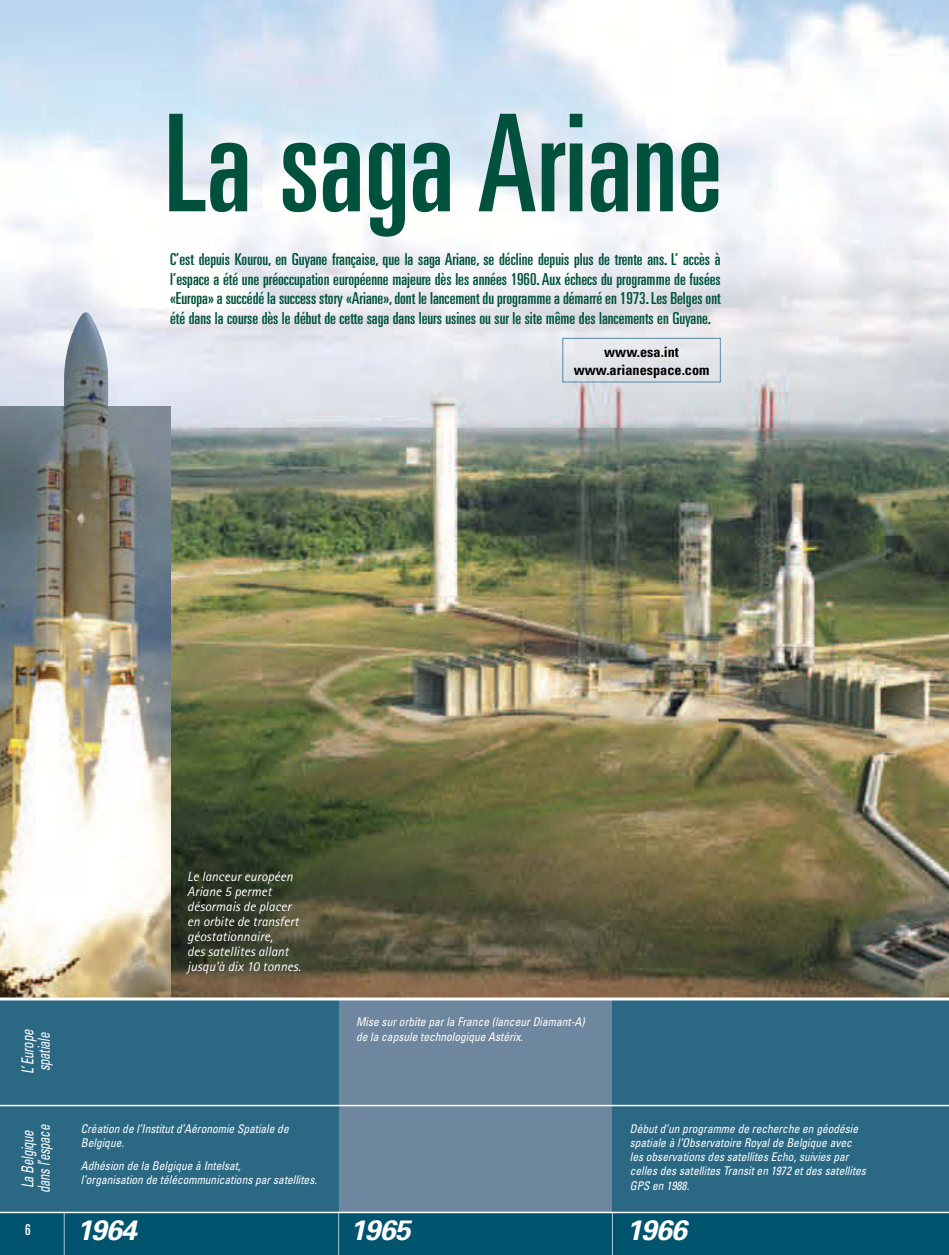
<style>
.page{position:relative;width:949px;height:1255px;background:#fff}
.page>*{position:absolute;margin:0;border:0;box-sizing:border-box;transform-origin:0 0}
.t1{font:ultra-condensed 135px "Univers";color:#00523d}
.t2{font:italic 700 28.05px "Univers";letter-spacing:-.025em;color:#fff}
.t3{font:ultra-condensed 16.5px/19.5px "Univers";color:#00523d;text-align:justify;scale:1.05 1}
.t4{font:italic condensed 16.5px/16.5px "Univers";letter-spacing:-.03em;color:#fff;text-align:center;scale:.78 1}
.t5{font:ultra-condensed 15px "Univers";color:#fff}
.t6{font:700 condensed 14.25px/18px "Univers";color:#000;text-align:center}
.t7{font:italic 13.5px/15px "Rotis Sans Serif";color:#fff}
.t8{font:italic condensed 12px/14.2px "Univers";color:#fff;scale:.95 1}
</style>
<div class="page">
<div style="left:0;top:1212px;width:948px;height:42px;background:#00546e"></div>
<img style="left:0;top:0;width:948px;height:997px">
<div style="left:0;top:999px;width:339px;height:213px;background:#2b6884"></div>
<div style="left:339px;top:999px;width:273px;height:213px;background:#6e879f"></div>
<div style="left:612px;top:999px;width:336px;height:213px;background:#2b6884"></div>
<img style="left:0;top:406px;width:170px;height:591px">
<div style="left:562px;top:338px;width:158px;height:44px;border:1px solid #5887ab"></div>
<hr style="left:0;top:997px;width:948px;height:3px;background:#fff">
<hr style="left:0;top:1104px;width:948px;height:2px;background:#fff">
<img style="left:42px;top:312px;width:85px;height:142px">
<hr style="left:64px;top:1212px;width:1px;height:42px;background:#afcde1">
<hr style="left:338px;top:1212px;width:1px;height:42px;background:#afcde1">
<hr style="left:612px;top:1212px;width:1px;height:42px;background:#afcde1">
<hr style="left:0;top:1211px;width:948px;height:2px;background:#fff">
<h1 class="t1" style="left:164px;top:86px;width:559px">La saga Ariane</h1>
<p class="t3" style="left:170px;top:249px;width:525px">C’est depuis Kourou, en Guyane française, que la saga Ariane, se décline depuis plus de trente ans. L’ accès à l’espace a été une préoccupation européenne majeure dès les années 1960. Aux échecs du programme de fusées «Europa» a succédé la success story «Ariane», dont le lancement du programme a démarré en 1973. Les Belges ont été dans la course dès le début de cette saga dans leurs usines ou sur le site même des lancements en Guyane.</p>
<p class="t6" style="left:573px;top:343px;width:137px">www.esa.int www.arianespace.com</p>
<h3 class="t4" style="left:19px;top:1074px;width:59px;text-align:left;rotate:-90deg">L’ Europe spatiale</h3>
<h3 class="t4" style="left:19px;top:1192px;width:89px;rotate:-90deg">La Belgique dans l’espace</h3>
<p class="t7" style="left:187px;top:868px;width:115px">Le lanceur européen<br>Ariane 5 permet désormais de placer en orbite de transfert géostationnaire,<br>des satellites allant jusqu’à dix 10 tonnes.</p>
<p class="t8" style="left:81px;top:1121px;width:220px">Création de l’Institut d’Aéronomie Spatiale de<br>Belgique.</p>
<p class="t8" style="left:81px;top:1158px;width:250px">Adhésion de la Belgique à Intelsat,<br>l’organisation de télécommunications par satellites.</p>
<p class="t5" style="left:25px;top:1220px;width:7px">6</p>
<h2 class="t2" style="left:76px;top:1212px;width:62px">1964</h2>
<p class="t8" style="left:356px;top:1014px;width:242px">Mise sur orbite par la France (lanceur Diamant-A) de la capsule technologique Astérix.</p>
<p class="t8" style="left:629px;top:1121px;width:250px">Début d’un programme de recherche en géodésie spatiale à l’Observatoire Royal de Belgique avec les observations des satellites Echo, suivies par celles des satellites Transit en 1972 et des satellites GPS en 1988.</p>
<h2 class="t2" style="left:350px;top:1212px;width:62px">1965</h2>
<h2 class="t2" style="left:626px;top:1212px;width:62px">1966</h2>
</div>
